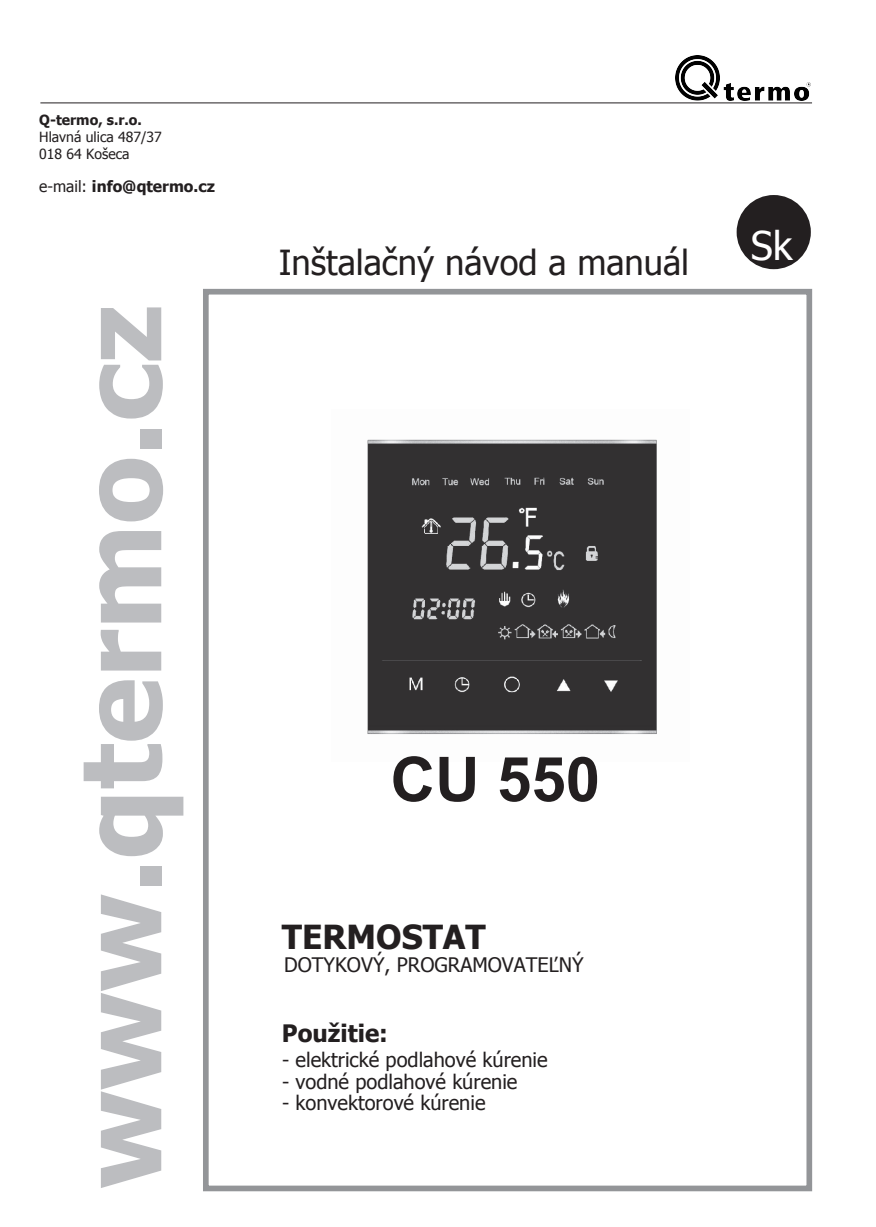
<style>
.page{position:relative;width:876px;height:1227px;background:#fff}
.page>*{position:absolute;margin:0;border:0;box-sizing:border-box;transform-origin:0 0}
.t1{font:700 110px "Tahoma";color:#bcbdc0}
.t2{font:700 61.8px "Arial";color:#231f20}
.t3{font:39.4px "Tahoma";color:#fff}
.t4{font:34.6px "Tahoma";color:#231f20}
.t5{font:700 33px "Tahoma";color:#231f20}
.t6{font:700 24px "Tahoma";color:#231f20}
.t7{font:20px "Tahoma";color:#231f20}
.t8{font:700 15.6px "Tahoma";color:#231f20}
.t9{font:14px/16.8px "Tahoma";color:#231f20}
.t10{font:700 14px "Tahoma";color:#231f20}
.s1{font-weight:400}
</style>
<div class="page">
<div style="left:203px;top:289px;width:608px;height:902px;border:6px solid #939598"></div>
<div style="left:738px;top:197px;width:70px;height:70px;background:#231f20;border-radius:50%"></div>
<div style="left:736px;top:195px;width:74px;height:74px;border:4px solid #231f20;border-radius:50%"></div>
<hr style="left:40px;top:103px;width:771px;height:1px;background:#231f20">
<img style="left:367px;top:439px;width:290px;height:295px">
<img style="left:675px;top:55px;width:135px;height:45px">
<p class="t10" style="left:39px;top:110px;width:104px">Q-termo, s.r.o.</p>
<p class="t9" style="left:39px;top:128px;width:124px">Hlavná ulica 487/37<br>018 64 Košeca</p>
<p class="t8" style="left:39px;top:176px;width:177px"><span class="s1">e-mail:</span> info@qtermo.cz</p>
<h1 class="t1" style="left:44px;top:1188px;width:885px;rotate:-90deg">www.qtermo.cz</h1>
<h3 class="t4" style="left:278px;top:239px;width:412px">Inštalačný návod a manuál</h3>
<h3 class="t3" style="left:750px;top:219px;width:43px">Sk</h3>
<h2 class="t2" style="left:390px;top:738px;width:211px">CU 550</h2>
<h3 class="t5" style="left:282px;top:913px;width:205px">TERMOSTAT</h3>
<p class="t7" style="left:284px;top:951px;width:301px">DOTYKOVÝ, PROGRAMOVATEĽNÝ</p>
<p class="t6" style="left:282px;top:1016px;width:107px">Použitie:</p>
<p class="t7" style="left:282px;top:1046px;width:267px">- elektrické podlahové kúrenie</p>
<p class="t7" style="left:282px;top:1068px;width:237px">- vodné podlahové kúrenie</p>
<p class="t7" style="left:282px;top:1089px;width:205px">- konvektorové kúrenie</p>
</div>
